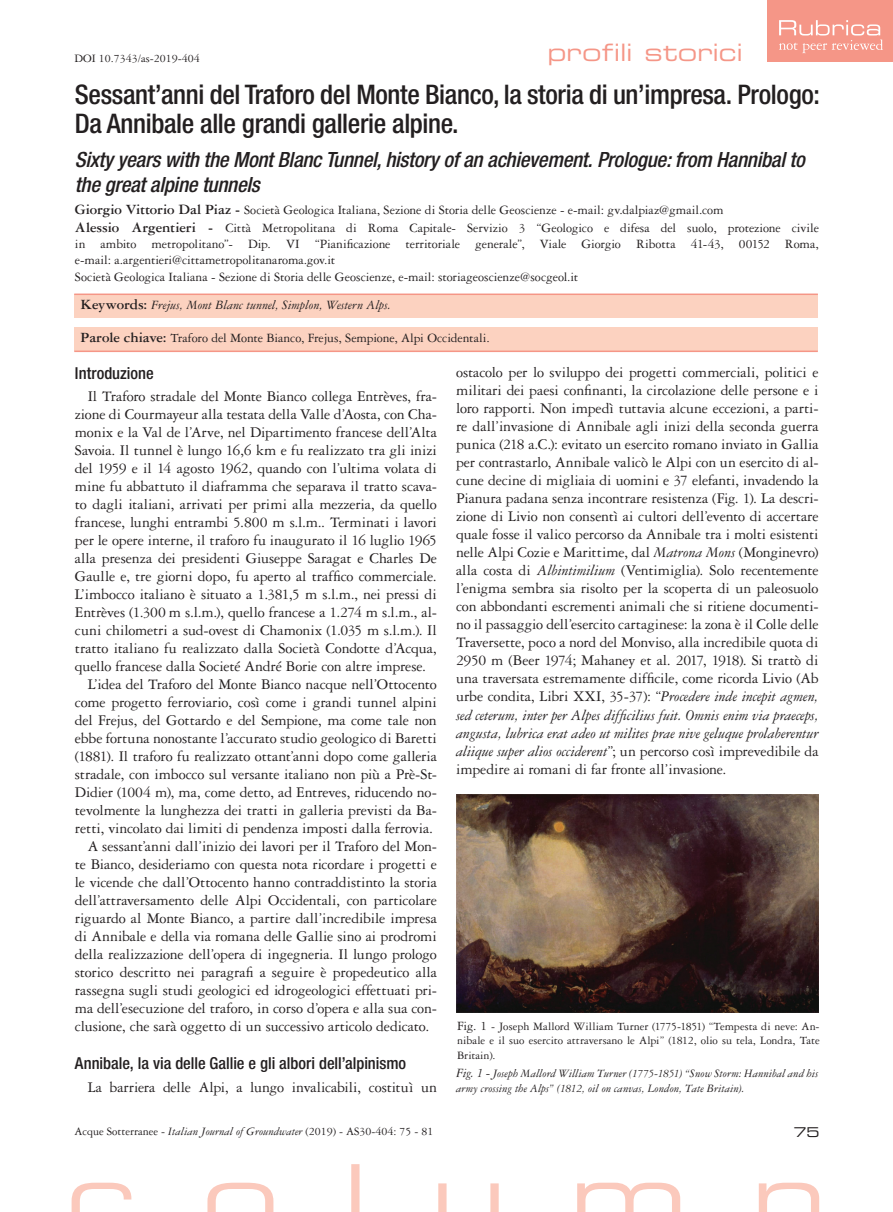
<style>
.page{position:relative;width:893px;height:1212px;background:#fff}
.page>*{position:absolute;margin:0;border:0;box-sizing:border-box;transform-origin:0 0}
.Normale{font:500 condensed 27px/28.5px "Helvetica Neue LT Std";letter-spacing:-.015em;color:#231f20}
.dida{font:24px "Eurostile LT Std Ex 2";color:#f59687}
.Normale-2{font:italic 500 condensed 21px "Helvetica Neue LT Std";letter-spacing:-.015em;color:#231f20}
.TitoloParagrafo{font:500 condensed 16.5px "Helvetica Neue LT Std";color:#231f20}
.ArticleBody{font:15.75px/18px "Garamond 3 LT Std";letter-spacing:-.005em;color:#231f20;text-align:justify}
.Normale-3{font:13.5px/16.2px "Garamond 3 LT Std";color:#231f20;text-align:justify}
.t1{font:italic 13.5px "Garamond 3 LT Std";color:#231f20}
.t2{font:13.5px "Eurostile LT Std Ex 2";color:#231f20}
.t3{font:12px/14.4px "Garamond 3 LT Std";color:#231f20;text-align:justify}
.t4{font:italic 12px/14.4px "Garamond 3 LT Std";color:#231f20}
.s1{font-weight:700;font-size:15px}
.s2{font-weight:700;font-style:normal;font-size:15px}
.s3{font-style:italic}
.s4{font-size:13.5px}
</style>
<div class="page">
<svg style="left:72px;top:1164px;width:747px;height:48px"></svg>
<img style="left:456px;top:795px;width:363px;height:217px">
<div style="left:767px;top:0;width:126px;height:62px;background:#f59687"></div>
<svg style="left:779px;top:20px;width:104px;height:33px"></svg>
<div style="left:74px;top:327px;width:744px;height:24px;background:#fcd2c0"></div>
<div style="left:74px;top:294px;width:744px;height:24px;background:#fcd2c0"></div>
<hr style="left:74px;top:293px;width:744px;height:2px;background:#f59687">
<hr style="left:74px;top:351px;width:744px;height:1px;background:#f59687">
<p class="t3" style="left:74px;top:51px;width:127px">DOI 10.7343/as-2019-404</p>
<p class="dida" style="left:547px;top:36px;width:197px">profili storici</p>
<p class="Normale" style="left:75px;top:80px;width:747px">Sessant’anni del Traforo del Monte Bianco, la storia di un’impresa. Prologo:<br>Da Annibale alle grandi gallerie alpine.</p>
<p class="Normale-2" style="left:75px;top:147px;width:731px">Sixty years with the Mont Blanc Tunnel, history of an achievement. Prologue: from Hannibal to</p>
<p class="Normale-2" style="left:75px;top:172px;width:186px">the great alpine tunnels</p>
<p class="Normale-3" style="left:75px;top:202px;width:650px"><span class="s1">Giorgio Vittorio Dal Piaz -</span> Società Geologica Italiana, Sezione di Storia delle Geoscienze - e-mail: gv.dalpiaz@gmail.com</p>
<p class="Normale-3" style="left:75px;top:220px;width:745px"><span class="s1">Alessio Argentieri -</span> Città Metropolitana di Roma Capitale- Servizio 3 “Geologico e difesa del suolo, protezione civile in ambito metropolitano”- Dip. VI “Pianificazione territoriale generale”, Viale Giorgio Ribotta 41-43, 00152 Roma, e-mail: a.argentieri@cittametropolitanaroma.gov.it</p>
<p class="Normale-3" style="left:75px;top:268px;width:505px">Società Geologica Italiana - Sezione di Storia delle Geoscienze, e-mail: storiageoscienze@socgeol.it</p>
<p class="t1" style="left:81px;top:298px;width:312px"><span class="s2">Keywords:</span> Frejus, Mont Blanc tunnel, Simplon, Western Alps.</p>
<p class="Normale-3" style="left:81px;top:329px;width:411px"><span class="s1">Parole chiave:</span> Traforo del Monte Bianco, Frejus, Sempione, Alpi Occidentali.</p>
<p class="TitoloParagrafo" style="left:75px;top:363px;width:80px">Introduzione</p>
<p class="ArticleBody" style="left:75px;top:388px;width:363px;text-indent:13px">Il Traforo stradale del Monte Bianco collega Entrèves, fra&shy;zione di Courmayeur alla testata della Valle d’Aosta, con Cha&shy;monix e la Val de l’Arve, nel Dipartimento francese dell’Alta Savoia. Il tunnel è lungo 16,6 km e fu realizzato tra gli inizi del 1959 e il 14 agosto 1962, quando con l’ultima volata di mine fu abbattuto il diaframma che separava il tratto scava&shy;to dagli italiani, arrivati per primi alla mezzeria, da quello francese, lunghi entrambi 5.800 m s.l.m.. Terminati i lavori per le opere interne, il traforo fu inaugurato il 16 luglio 1965 alla presenza dei presidenti Giuseppe Saragat e Charles De Gaulle e, tre giorni dopo, fu aperto al traffico commerciale.<br>L’imbocco italiano è situato a 1.381,5 m s.l.m., nei pressi di Entrèves (1.300 m s.l.m.), quello francese a 1.274 m s.l.m., al&shy;cuni chilometri a sud-ovest di Chamonix (1.035 m s.l.m.). Il tratto italiano fu realizzato dalla Società Condotte d’Acqua, quello francese dalla Societé André Borie con altre imprese.</p>
<p class="ArticleBody" style="left:75px;top:676px;width:363px;text-indent:13px">L’idea del Traforo del Monte Bianco nacque nell’Ottocento come progetto ferroviario, così come i grandi tunnel alpini del Frejus, del Gottardo e del Sempione, ma come tale non ebbe fortuna nonostante l’accurato studio geologico di Baretti (1881). Il traforo fu realizzato ottant’anni dopo come galleria stradale, con imbocco sul versante italiano non più a Prè-St-Didier (1004 m), ma, come detto, ad Entreves, riducendo no&shy;tevolmente la lunghezza dei tratti in galleria previsti da Ba&shy;retti, vincolato dai limiti di pendenza imposti dalla ferrovia.</p>
<p class="ArticleBody" style="left:75px;top:838px;width:363px;text-indent:13px">A sessant’anni dall’inizio dei lavori per il Traforo del Mon&shy;te Bianco, desideriamo con questa nota ricordare i progetti e le vicende che dall’Ottocento hanno contraddistinto la storia dell’attraversamento delle Alpi Occidentali, con particolare riguardo al Monte Bianco, a partire dall’incredibile impresa di Annibale e della via romana delle Gallie sino ai prodromi della realizzazione dell’opera di ingegneria. Il lungo prologo storico descritto nei paragrafi a seguire è propedeutico alla rassegna sugli studi geologici ed idrogeologici effettuati pri&shy;ma dell’esecuzione del traforo, in corso d’opera e alla sua con&shy;clusione, che sarà oggetto di un successivo articolo dedicato.</p>
<p class="TitoloParagrafo" style="left:75px;top:1053px;width:333px">Annibale, la via delle Gallie e gli albori dell’alpinismo</p>
<p class="ArticleBody" style="left:88px;top:1078px;width:351px">La barriera delle Alpi, a lungo invalicabili, costituì un</p>
<p class="ArticleBody" style="left:456px;top:364px;width:364px">ostacolo per lo sviluppo dei progetti commerciali, politici e militari dei paesi confinanti, la circolazione delle persone e i loro rapporti. Non impedì tuttavia alcune eccezioni, a parti&shy;re dall’invasione di Annibale agli inizi della seconda guerra punica (218 a.C.): evitato un esercito romano inviato in Gallia per contrastarlo, Annibale valicò le Alpi con un esercito di al&shy;cune decine di migliaia di uomini e 37 elefanti, invadendo la Pianura padana senza incontrare resistenza (Fig. 1). La descri&shy;zione di Livio non consentì ai cultori dell’evento di accertare quale fosse il valico percorso da Annibale tra i molti esistenti nelle Alpi Cozie e Marittime, dal <span class="s3">Matrona Mons</span> (Monginevro) alla costa di <span class="s3">Albintimilium</span> (Ventimiglia). Solo recentemente l’enigma sembra sia risolto per la scoperta di un paleosuolo con abbondanti escrementi animali che si ritiene documenti&shy;no il passaggio dell’esercito cartaginese: la zona è il Colle delle Traversette, poco a nord del Monviso, alla incredibile quota di 2950 m (Beer 1974; Mahaney et al. 2017, 1918). Si trattò di una traversata estremamente difficile, come ricorda Livio (Ab urbe condita, Libri XXI, 35-37): “<span class="s3">Procedere inde incepit agmen, sed ceterum, inter per Alpes difficilius fuit. Omnis enim via praeceps, angusta, lubrica erat adeo ut milites prae nive geluque prolaberentur aliique super alios occiderent</span>”; un percorso così imprevedibile da impedire ai romani di far fronte all’invasione.</p>
<p class="t3" style="left:457px;top:1019px;width:364px"><span class="s4">Fig. 1</span> - Joseph Mallord William Turner (1775-1851) “Tempesta di neve: An&shy;nibale e il suo esercito attraversano le Alpi” (1812, olio su tela, Londra, Tate Britain).</p>
<p class="t4" style="left:456px;top:1067px;width:364px"><span class="s4">Fig. 1 -</span> Joseph Mallord William Turner (1775-1851) “Snow Storm: Hannibal and his army crossing the Alps” (1812, oil on canvas, London, Tate Britain).</p>
<p class="t3" style="left:74px;top:1124px;width:360px">Acque Sotterranee - <span class="s3">Italian Journal of Groundwater</span> (2019) - AS30-404: 75 - 81</p>
<p class="t2" style="left:794px;top:1123px;width:28px">75</p>
</div>
